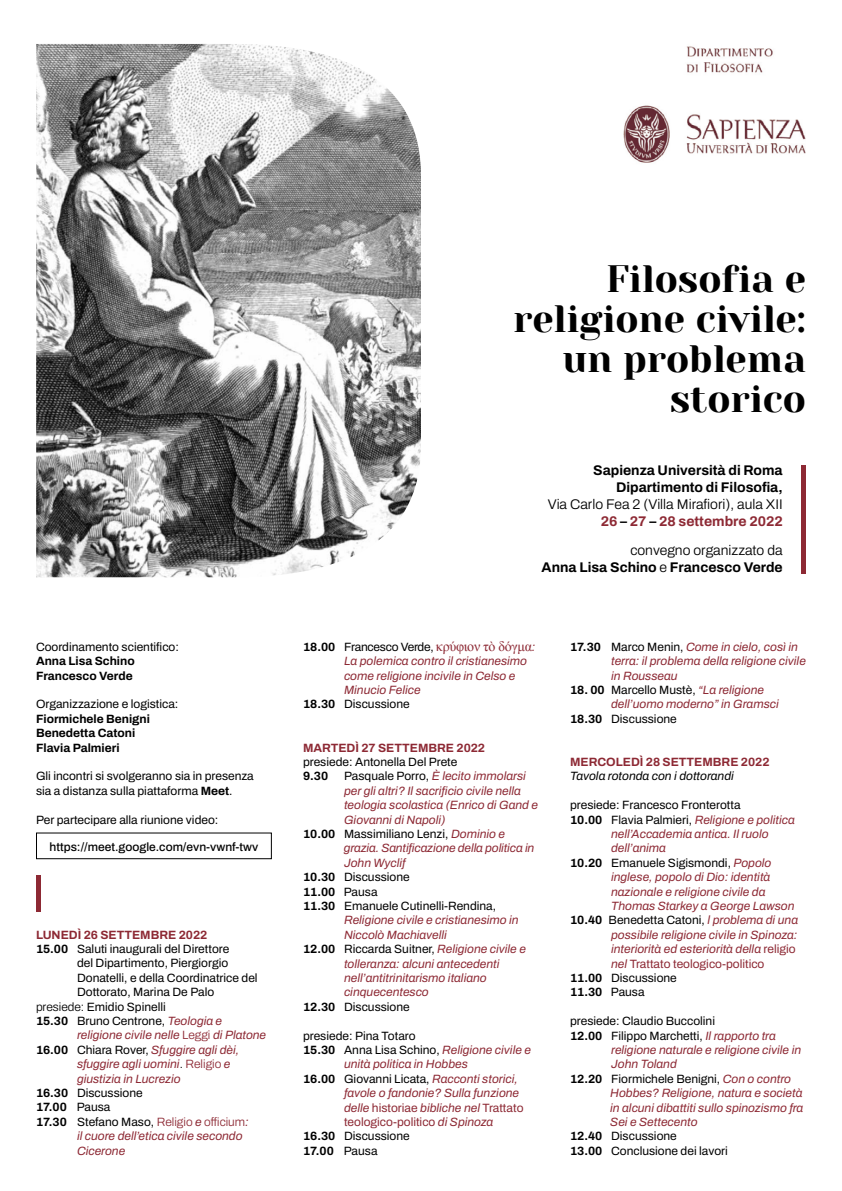
<style>
.page{position:relative;width:842px;height:1191px;background:#fff}
.page>*{position:absolute;margin:0;border:0;box-sizing:border-box;transform-origin:0 0}
.t1{font:38px/40px "Yeseva One";color:#000;text-align:right}
.t2{font:700 14px/17px "Archivo";color:#000;text-align:right}
.t3{font:300 14px/17px "Archivo";color:#000;text-align:right}
.t4{font:italic 12px/14.4px "Archivo";color:#8d2934}
.t5{font:12px/14.4px "Archivo";color:#000}
.t6{font:700 12px/14.4px "Archivo";color:#000}
.t7{font:12px "Archivo";color:#8d2934}
.t8{font:700 12px "Archivo";color:#8d2934}
.t9{font:500 12px "Archivo";color:#000}
.t10{font:12px "Archivo";letter-spacing:-.02em;color:#000}
.t11{font:300 12px "Archivo";color:#8d2934}
.t12{font:italic 12px "Archivo";color:#000}
.s1{font-weight:700}
.s2{font-weight:300}
.s3{font-style:italic;color:#8d2934}
.s4{font-weight:300;font-style:normal}
.s5{font-weight:700;font-style:normal;color:#000}
.s6{font-style:normal;color:#000}
.s7{font-weight:300;font-style:normal;color:#000}
.s8{font-weight:400}
.s9{font-weight:700;color:#000}
.s10{font-weight:400;color:#000}
.s11{font-weight:400;font-style:italic}
.s12{font-weight:700;color:#8d2934}
.s13{font-family:"Times New Roman";font-size:14px;color:#8d2934}
.s14{font-style:italic}
.s15{font-style:normal}
</style>
<div class="page">
<img style="left:624px;top:46px;width:182px;height:117px">
<div style="left:801px;top:465px;width:5px;height:109px;background:#8d2934"></div>
<div style="left:36px;top:875px;width:5px;height:36px;background:#8d2934"></div>
<div style="left:36px;top:832px;width:236px;height:27px;border:1px solid #000"></div>
<img style="left:36px;top:44px;width:385px;height:533px">
<p class="t5" style="left:36px;top:639px;width:144px">Coordinamento scientifico:</p>
<p class="t6" style="left:36px;top:654px;width:100px">Anna Lisa Schino<br>Francesco Verde</p>
<p class="t5" style="left:36px;top:697px;width:144px">Organizzazione e logistica:</p>
<p class="t6" style="left:36px;top:711px;width:115px">Fiormichele Benigni<br>Benedetta Catoni<br>Flavia Palmieri</p>
<p class="t5" style="left:36px;top:769px;width:219px">Gli incontri si svolgeranno sia in presenza sia a distanza sulla piattaforma <span class="s1">Meet</span>.</p>
<p class="t5" style="left:36px;top:812px;width:184px">Per partecipare alla riunione video:</p>
<p class="t9" style="left:50px;top:837px;width:210px">https://meet.google.com/evn-vwnf-twv</p>
<p class="t8" style="left:36px;top:925px;width:173px">LUNEDÌ 26 SETTEMBRE 2022</p>
<p class="t5" style="left:36px;top:941px;width:195px"><span class="s1">15.00</span> Saluti inaugurali del Direttore</p>
<p class="t5" style="left:77px;top:956px;width:153px">del Dipartimento, Piergiorgio</p>
<p class="t5" style="left:77px;top:970px;width:182px">Donatelli, e della Coordinatrice del</p>
<p class="t5" style="left:77px;top:985px;width:139px">Dottorato, Marina De Palo</p>
<p class="t5" style="left:36px;top:999px;width:131px"><span class="s2">presiede:</span> Emidio Spinelli</p>
<p class="t5" style="left:36px;top:1013px;width:188px"><span class="s1">15.30</span> Bruno Centrone, <span class="s3">Teologia e</span></p>
<p class="t4" style="left:77px;top:1028px;width:191px">religione civile nelle <span class="s4">Leggi</span> di Platone</p>
<p class="t4" style="left:36px;top:1042px;width:205px"><span class="s5">16.00</span> <span class="s6">Chiara Rover,</span> Sfuggire agli dèi,</p>
<p class="t4" style="left:77px;top:1057px;width:155px">sfuggire agli uomini<span class="s7">.</span> <span class="s4">Religio</span> e</p>
<p class="t4" style="left:77px;top:1071px;width:105px">giustizia in Lucrezio</p>
<p class="t5" style="left:36px;top:1085px;width:108px"><span class="s1">16.30</span> Discussione</p>
<p class="t6" style="left:36px;top:1100px;width:76px">17.00 <span class="s8">Pausa</span></p>
<p class="t11" style="left:36px;top:1112px;width:214px"><span class="s9">17.30</span> <span class="s10">Stefano Maso,</span> Religio <span class="s11">e</span> officium<span class="s11">:</span></p>
<p class="t4" style="left:77px;top:1129px;width:167px">il cuore dell’etica civile secondo</p>
<p class="t4" style="left:77px;top:1143px;width:50px">Cicerone</p>
<h1 class="t1" style="left:513px;top:257px;width:294px">Filosofia e religione civile: un problema storico</h1>
<p class="t2" style="left:593px;top:461px;width:191px">Sapienza Università di Roma<br>Dipartimento di Filosofia,</p>
<p class="t3" style="left:548px;top:495px;width:236px">Via Carlo Fea 2 (Villa Mirafiori), aula XII<br><span class="s12">26</span> <span class="s1">–</span> <span class="s12">27</span> <span class="s1">–</span> <span class="s12">28 settembre 2022</span></p>
<p class="t2" style="left:542px;top:541px;width:243px"><span class="s2">convegno organizzato da<br></span>Anna Lisa Schino <span class="s2">e</span> Francesco Verde</p>
<p class="t10" style="left:303px;top:637px;width:234px"><span class="s1">18.00</span> Francesco Verde, <span class="s13">κρύφιον τὸ δόγμα</span><span class="s3">:</span></p>
<p class="t4" style="left:344px;top:654px;width:184px">La polemica contro il cristianesimo</p>
<p class="t4" style="left:344px;top:668px;width:173px">come religione incivile in Celso e</p>
<p class="t4" style="left:344px;top:682px;width:78px">Minucio Felice</p>
<p class="t5" style="left:303px;top:697px;width:108px"><span class="s1">18.30</span> Discussione</p>
<p class="t8" style="left:303px;top:738px;width:184px">MARTEDÌ 27 SETTEMBRE 2022</p>
<p class="t5" style="left:303px;top:754px;width:156px">presiede: Antonella Del Prete</p>
<p class="t6" style="left:303px;top:769px;width:27px">9.30</p>
<p class="t4" style="left:344px;top:769px;width:183px"><span class="s6">Pasquale Porro,</span> È lecito immolarsi</p>
<p class="t4" style="left:344px;top:783px;width:178px">per gli altri? Il sacrificio civile nella</p>
<p class="t4" style="left:344px;top:798px;width:195px">teologia scolastica (Enrico di Gand e</p>
<p class="t4" style="left:344px;top:812px;width:103px">Giovanni di Napoli)</p>
<p class="t5" style="left:303px;top:826px;width:204px"><span class="s1">10.00</span> Massimiliano Lenzi, <span class="s3">Dominio e</span></p>
<p class="t4" style="left:344px;top:841px;width:192px">grazia. Santificazione della politica in</p>
<p class="t4" style="left:344px;top:855px;width:63px">John Wyclif</p>
<p class="t5" style="left:303px;top:870px;width:108px"><span class="s1">10.30</span> Discussione</p>
<p class="t6" style="left:303px;top:884px;width:76px">11.00 <span class="s8">Pausa</span></p>
<p class="t5" style="left:303px;top:898px;width:195px"><span class="s1">11.30</span> Emanuele Cutinelli-Rendina,</p>
<p class="t4" style="left:344px;top:913px;width:176px">Religione civile e cristianesimo in</p>
<p class="t4" style="left:344px;top:927px;width:104px">Niccolò Machiavelli</p>
<p class="t5" style="left:303px;top:942px;width:224px"><span class="s1">12.00</span> Riccarda Suitner, <span class="s3">Religione civile e</span></p>
<p class="t4" style="left:344px;top:956px;width:157px">tolleranza: alcuni antecedenti</p>
<p class="t4" style="left:344px;top:970px;width:144px">nell’antitrinitarismo italiano</p>
<p class="t4" style="left:344px;top:985px;width:86px">cinquecentesco</p>
<p class="t5" style="left:303px;top:999px;width:108px"><span class="s1">12.30</span> Discussione</p>
<p class="t5" style="left:303px;top:1028px;width:114px">presiede: Pina Totaro</p>
<p class="t4" style="left:303px;top:1042px;width:229px"><span class="s5">15.30</span> <span class="s6">Anna Lisa Schino,</span> Religione civile e</p>
<p class="t4" style="left:344px;top:1057px;width:125px">unità politica in Hobbes</p>
<p class="t4" style="left:303px;top:1071px;width:216px"><span class="s5">16.00</span> <span class="s6">Giovanni Licata,</span> Racconti storici,</p>
<p class="t4" style="left:344px;top:1086px;width:177px">favole o fandonie? Sulla funzione</p>
<p class="t7" style="left:344px;top:1098px;width:181px"><span class="s14">delle</span> historiae <span class="s14">bibliche nel</span> Trattato</p>
<p class="t7" style="left:344px;top:1113px;width:151px">teologico-politico <span class="s14">di Spinoza</span></p>
<p class="t5" style="left:303px;top:1129px;width:108px"><span class="s1">16.30</span> Discussione</p>
<p class="t6" style="left:303px;top:1143px;width:76px">17.00 <span class="s8">Pausa</span></p>
<p class="t4" style="left:611px;top:639px;width:196px;text-indent:-41px"><span class="s5">17.30</span> <span class="s6">Marco Menin,</span> Come in cielo, così in terra: il problema della religione civile in Rousseau</p>
<p class="t5" style="left:570px;top:682px;width:195px"><span class="s1">18. 00</span> Marcello Mustè, <span class="s3">“La religione</span></p>
<p class="t4" style="left:611px;top:697px;width:169px">dell’uomo moderno” in Gramsci</p>
<p class="t5" style="left:570px;top:711px;width:108px"><span class="s1">18.30</span> Discussione</p>
<p class="t8" style="left:570px;top:753px;width:201px">MERCOLEDÌ 28 SETTEMBRE 2022</p>
<p class="t12" style="left:570px;top:767px;width:165px">Tavola rotonda con i dottorandi</p>
<p class="t5" style="left:570px;top:798px;width:172px">presiede: Francesco Fronterotta</p>
<p class="t4" style="left:570px;top:812px;width:226px"><span class="s5">10.00</span> <span class="s6">Flavia Palmieri,</span> Religione e politica</p>
<p class="t4" style="left:611px;top:826px;width:159px">nell’Accademia antica. Il ruolo</p>
<p class="t4" style="left:611px;top:841px;width:56px">dell’anima</p>
<p class="t5" style="left:570px;top:855px;width:203px"><span class="s1">10.20</span> Emanuele Sigismondi, <span class="s3">Popolo</span></p>
<p class="t4" style="left:611px;top:870px;width:161px">inglese, popolo di Dio: identità</p>
<p class="t4" style="left:611px;top:884px;width:156px">nazionale e religione civile da</p>
<p class="t4" style="left:611px;top:898px;width:185px">Thomas Starkey a George Lawson</p>
<p class="t5" style="left:570px;top:913px;width:229px"><span class="s1">10.40</span> Benedetta Catoni, <span class="s3">l problema di una</span></p>
<p class="t4" style="left:611px;top:927px;width:188px">possibile religione civile in Spinoza:</p>
<p class="t4" style="left:611px;top:942px;width:186px">interiorità ed esteriorità della <span class="s15">religio</span></p>
<p class="t7" style="left:611px;top:954px;width:155px"><span class="s14">nel</span> Trattato teologico-politico</p>
<p class="t5" style="left:570px;top:970px;width:108px"><span class="s1">11.00</span> Discussione</p>
<p class="t6" style="left:570px;top:985px;width:76px">11.30 <span class="s8">Pausa</span></p>
<p class="t5" style="left:570px;top:1014px;width:146px">presiede: Claudio Buccolini</p>
<p class="t5" style="left:570px;top:1028px;width:207px"><span class="s1">12.00</span> Filippo Marchetti, <span class="s3">Il rapporto tra</span></p>
<p class="t4" style="left:611px;top:1042px;width:192px">religione naturale e religione civile in</p>
<p class="t4" style="left:611px;top:1057px;width:67px">John Toland</p>
<p class="t5" style="left:570px;top:1071px;width:222px"><span class="s1">12.20</span> Fiormichele Benigni, <span class="s3">Con o contro</span></p>
<p class="t4" style="left:610px;top:1086px;width:194px">Hobbes? Religione, natura e società</p>
<p class="t4" style="left:610px;top:1100px;width:195px">in alcuni dibattiti sullo spinozismo fra</p>
<p class="t4" style="left:610px;top:1114px;width:89px">Sei e Settecento</p>
<p class="t5" style="left:570px;top:1129px;width:108px"><span class="s1">12.40</span> Discussione</p>
<p class="t5" style="left:570px;top:1143px;width:159px"><span class="s1">13.00</span> Conclusione dei lavori</p>
</div>
